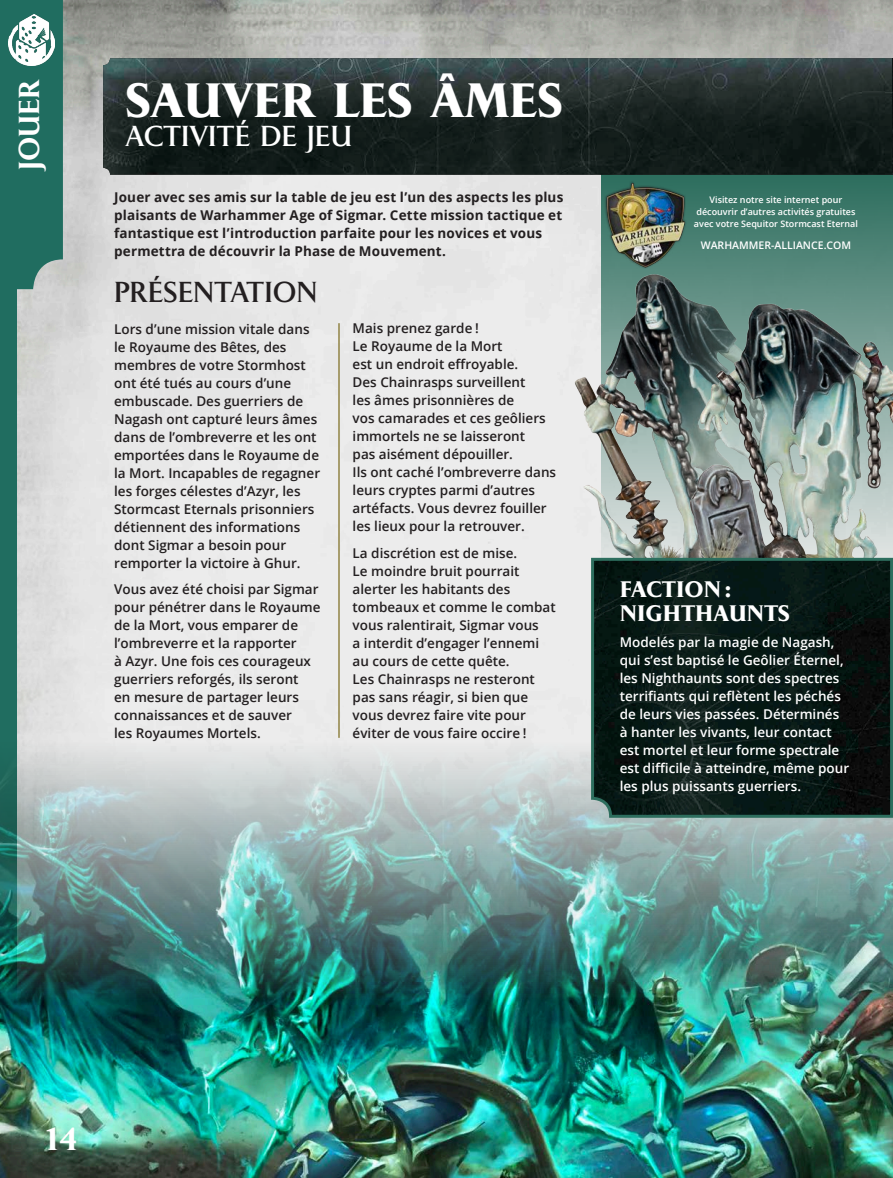
<style>
.page{position:relative;width:893px;height:1178px;background:#fff}
.page>*{position:absolute;margin:0;border:0;box-sizing:border-box;transform-origin:0 0}
.t1{font:700 45px "Pompei Std";color:#fff}
.Plain_text_paragrah{font:700 30px "Pompei Std";color:#fff}
.t2{font:27px "Pompei Std";color:#fff}
.t3{font:27px "Pompei Std";color:#231f20}
.t4{font:600 27px "Pompei Std";color:#fff}
.Plain_text_paragrah-2{font:700 21px/24px "Pompei Std";color:#fff}
.sigmar_body_text{font:600 13.5px/18px "Open Sans";color:#231f20}
.Plain_text_paragrah-3{font:600 13.5px/18px "Open Sans";color:#fff}
.Sigmar_top{font:700 13.5px/18px "Open Sans";letter-spacing:.01em;color:#231f20}
.flow_chart_box{font:600 10.5px "Open Sans";color:#fff}
.flow_chart_box-2{font:600 9px/12px "Open Sans";color:#fff;text-align:center}
</style>
<div class="page">
<img style="left:16px;top:0;width:877px;height:742px">
<svg style="left:601px;top:175px;width:292px;height:95px;background:#3c7769"></svg>
<img style="left:103px;top:58px;width:789px;height:117px">
<img style="left:521px;top:244px;width:346px;height:315px">
<img style="left:670px;top:270px;width:223px;height:286px">
<img style="left:892px;top:58px;width:1px;height:117px">
<hr style="left:338px;top:323px;width:2px;height:415px;background:#918445">
<hr style="left:892px;top:473px;width:1px;height:133px;background:#206d60">
<img style="left:599px;top:177px;width:92px;height:92px">
<div style="left:0;top:0;width:16px;height:1178px;background:#206d60"></div>
<svg style="left:16px;top:0;width:47px;height:289px;background:#2a7366"></svg>
<img style="left:0;top:742px;width:893px;height:436px">
<svg style="left:590px;top:556px;width:303px;height:263px;background:#0d1e1a"></svg>
<img style="left:8px;top:15px;width:46px;height:51px">
<p class="t4" style="left:11px;top:170px;width:93px;rotate:-90deg">JOUER</p>
<p class="t1" style="left:125px;top:71px;width:439px">SAUVER LES ÂMES</p>
<p class="t2" style="left:125px;top:118px;width:228px">ACTIVITÉ DE JEU</p>
<p class="Sigmar_top" style="left:114px;top:188px;width:451px">Jouer avec ses amis sur la table de jeu est l’un des aspects les plus plaisants de Warhammer Age of Sigmar. Cette mission tactique et fantastique est l’introduction parfaite pour les novices et vous permettra de découvrir la Phase de Mouvement.</p>
<p class="flow_chart_box-2" style="left:694px;top:193px;width:165px">Visitez notre site internet pour découvrir d’autres activités gratuites avec votre Sequitor Stormcast Eternal</p>
<p class="flow_chart_box" style="left:701px;top:238px;width:152px">WARHAMMER-ALLIANCE.COM</p>
<p class="t3" style="left:114px;top:274px;width:205px">PRÉSENTATION</p>
<p class="sigmar_body_text" style="left:114px;top:319px;width:207px">Lors d’une mission vitale dans le Royaume des Bêtes, des membres de votre Stormhost ont été tués au cours d’une embuscade. Des guerriers de<br>Nagash ont capturé leurs âmes dans de l’ombreverre et les ont emportées dans le Royaume de la Mort. Incapables de regagner les forges célestes d’Azyr, les<br>Stormcast Eternals prisonniers détiennent des informations dont Sigmar a besoin pour remporter la victoire à Ghur.</p>
<p class="sigmar_body_text" style="left:114px;top:580px;width:208px">Vous avez été choisi par Sigmar pour pénétrer dans le Royaume de la Mort, vous emparer de l’ombreverre et la rapporter<br>à Azyr. Une fois ces courageux guerriers reforgés, ils seront<br>en mesure de partager leurs connaissances et de sauver<br>les Royaumes Mortels.</p>
<p class="sigmar_body_text" style="left:353px;top:319px;width:205px">Mais prenez garde !<br>Le Royaume de la Mort<br>est un endroit effroyable.<br>Des Chainrasps surveillent<br>les âmes prisonnières de<br>vos camarades et ces geôliers immortels ne se laisseront<br>pas aisément dépouiller.<br>Ils ont caché l’ombreverre dans leurs cryptes parmi d’autres artéfacts. Vous devrez fouiller les lieux pour la retrouver.</p>
<p class="sigmar_body_text" style="left:353px;top:544px;width:205px">La discrétion est de mise.<br>Le moindre bruit pourrait alerter les habitants des tombeaux et comme le combat vous ralentirait, Sigmar vous<br>a interdit d’engager l’ennemi au cours de cette quête.<br>Les Chainrasps ne resteront pas sans réagir, si bien que vous devrez faire vite pour éviter de vous faire occire !</p>
<p class="Plain_text_paragrah-2" style="left:620px;top:577px;width:172px">FACTION:<br>NIGHTHAUNTS</p>
<p class="Plain_text_paragrah-3" style="left:620px;top:633px;width:231px">Modelés par la magie de Nagash, qui s’est baptisé le Geôlier Éternel, les Nighthaunts sont des spectres terrifiants qui reflètent les péchés de leurs vies passées. Déterminés à hanter les vivants, leur contact est mortel et leur forme spectrale est difficile à atteindre, même pour les plus puissants guerriers.</p>
<p class="Plain_text_paragrah" style="left:46px;top:1119px;width:34px">14</p>
</div>
